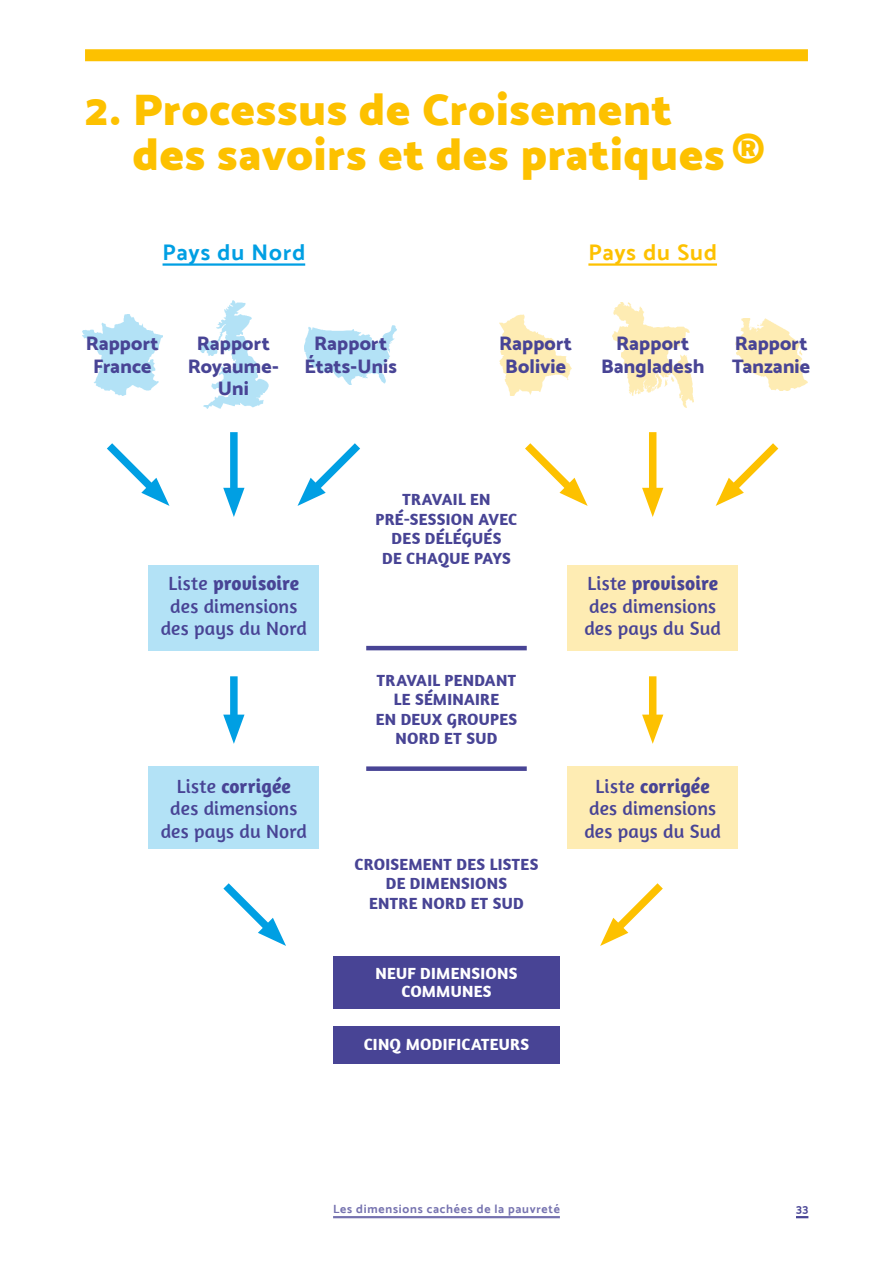
<style>
.page{position:relative;width:893px;height:1263px;background:#fff}
.page>*{position:absolute;margin:0;border:0;box-sizing:border-box;transform-origin:0 0}
.t1{font:900 45px/45px "Catamaran";letter-spacing:.02em;color:#fdc100}
.t2{font:700 22.5px "Catamaran";letter-spacing:.045em;color:#009fe3}
.t3{font:700 22.5px "Catamaran";letter-spacing:.04em;color:#fdc100}
.t4{font:19.5px/22.5px "Amaranth";letter-spacing:.005em;color:#484495;text-align:center}
.t5{font:800 19.5px/22.5px "Catamaran";letter-spacing:.005em;color:#484495;text-align:center}
.t6{font:700 16.5px/19.5px "Amaranth";letter-spacing:.02em;color:#484495;text-align:center}
.t7{font:700 16.5px/18px "Amaranth";letter-spacing:.015em;color:#fff;text-align:center}
.t8{font:700 12px "Catamaran";letter-spacing:.065em;color:#484495}
.s1{font-weight:700}
</style>
<div class="page">
<svg style="left:796px;top:1216px;width:12px;height:2px"></svg>
<hr style="left:333px;top:1216px;width:227px;height:2px;background:#484495">
<div style="left:333px;top:1026px;width:227px;height:38px;background:#484495"></div>
<div style="left:333px;top:956px;width:227px;height:52px;background:#484495"></div>
<div style="left:149px;top:565px;width:170px;height:85px;background:#b3e2f6"></div>
<div style="left:568px;top:565px;width:170px;height:85px;background:#feecb3"></div>
<div style="left:85px;top:49px;width:723px;height:12px;background:#fdc100"></div>
<img style="left:612px;top:302px;width:81px;height:105px">
<img style="left:82px;top:314px;width:80px;height:81px">
<img style="left:199px;top:301px;width:69px;height:108px">
<img style="left:499px;top:314px;width:73px;height:81px">
<img style="left:305px;top:325px;width:92px;height:59px">
<img style="left:735px;top:319px;width:72px;height:72px">
<hr style="left:163px;top:263px;width:142px;height:3px;background:#009fe3">
<hr style="left:588px;top:263px;width:129px;height:3px;background:#fdc100">
<svg style="left:107px;top:443px;width:62px;height:63px"></svg>
<svg style="left:297px;top:443px;width:63px;height:63px"></svg>
<div style="left:230px;top:432px;width:8px;height:68px;background:#009fe3"></div>
<svg style="left:223px;top:488px;width:21px;height:29px"></svg>
<svg style="left:525px;top:443px;width:63px;height:63px"></svg>
<svg style="left:716px;top:443px;width:63px;height:63px"></svg>
<div style="left:649px;top:432px;width:7px;height:68px;background:#fdc100"></div>
<svg style="left:642px;top:488px;width:21px;height:29px"></svg>
<div style="left:230px;top:676px;width:8px;height:51px;background:#009fe3"></div>
<svg style="left:223px;top:715px;width:21px;height:29px"></svg>
<div style="left:649px;top:676px;width:7px;height:51px;background:#fdc100"></div>
<svg style="left:642px;top:715px;width:21px;height:29px"></svg>
<svg style="left:223px;top:883px;width:63px;height:63px"></svg>
<svg style="left:600px;top:883px;width:63px;height:63px"></svg>
<div style="left:149px;top:766px;width:170px;height:83px;background:#b3e2f6"></div>
<div style="left:568px;top:766px;width:170px;height:83px;background:#feecb3"></div>
<hr style="left:366px;top:646px;width:161px;height:4px;background:#484495">
<div style="left:366px;top:766px;width:161px;height:5px;background:#484495"></div>
<h1 class="t1" style="left:133px;top:87px;width:633px;text-indent:-48px">2. Processus de Croisement<br>des savoirs et des pratiques ®</h1>
<p class="t2" style="left:163px;top:239px;width:144px">Pays du Nord</p>
<p class="t3" style="left:588px;top:239px;width:130px">Pays du Sud</p>
<p class="t5" style="left:86px;top:332px;width:74px">Rapport<br>France</p>
<p class="t5" style="left:188px;top:332px;width:93px">Rapport<br>Royaume-<br>Uni</p>
<p class="t5" style="left:305px;top:332px;width:94px">Rapport<br>États-Unis</p>
<p class="t5" style="left:601px;top:332px;width:105px">Rapport<br>Bangladesh</p>
<p class="t5" style="left:499px;top:332px;width:74px">Rapport<br>Bolivie</p>
<p class="t5" style="left:732px;top:332px;width:79px;text-align:left">Rapport<br>Tanzanie</p>
<p class="t6" style="left:376px;top:489px;width:143px">TRAVAIL EN<br>PRÉ-SESSION AVEC<br>DES DÉLÉGUÉS<br>DE CHAQUE PAYS</p>
<p class="t4" style="left:161px;top:572px;width:148px">Liste <span class="s1">provisoire </span>des dimensions des pays du Nord</p>
<p class="t4" style="left:584px;top:572px;width:138px;text-align:left">Liste <span class="s1">provisoire </span>des dimensions des pays du Sud</p>
<p class="t6" style="left:376px;top:670px;width:143px">TRAVAIL PENDANT<br>LE SÉMINAIRE<br>EN DEUX GROUPES<br>NORD ET SUD</p>
<p class="t4" style="left:161px;top:774px;width:148px">Liste <span class="s1">corrigée </span>des dimensions des pays du Nord</p>
<p class="t4" style="left:584px;top:774px;width:138px">Liste <span class="s1">corrigée </span>des dimensions des pays du Sud</p>
<p class="t6" style="left:354px;top:854px;width:185px">CROISEMENT DES LISTES<br>DE DIMENSIONS<br>ENTRE NORD ET SUD</p>
<p class="t7" style="left:375px;top:964px;width:143px">NEUF DIMENSIONS<br>COMMUNES</p>
<p class="t7" style="left:364px;top:1035px;width:167px">CINQ MODIFICATEURS</p>
<p class="t8" style="left:333px;top:1201px;width:228px">Les dimensions cachées de la pauvreté</p>
<p class="t8" style="left:796px;top:1201px;width:14px">33</p>
</div>
